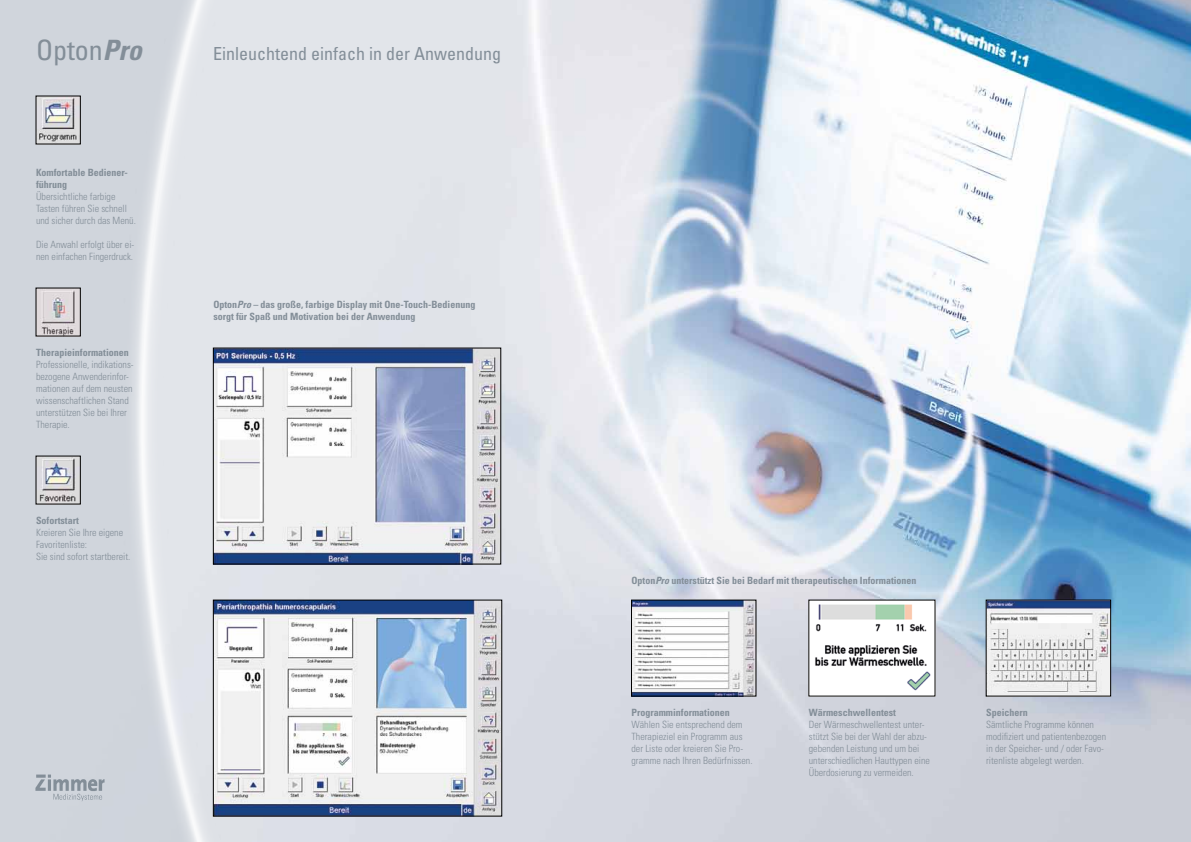
<style>
.page{position:relative;width:1191px;height:842px;background:#fff}
.page>*{position:absolute;margin:0;border:0;box-sizing:border-box;transform-origin:0 0}
.t1{font:condensed 28px "Univers LT";color:#838e98}
.t2{font:condensed 18px "Univers LT";color:#838e98}
.t3{font:300 condensed 10px/12px "Univers LT";color:#838e98}
.t4{font:700 condensed 10px/12px "Univers LT";color:#838e98}
.s1{font-weight:700;font-style:italic}
.s2{font-style:italic}
</style>
<div class="page">
<img style="left:231px;top:0;width:960px;height:842px">
<img style="left:0;top:0;width:231px;height:842px">
<img style="left:38px;top:98px;width:41px;height:44px">
<img style="left:38px;top:290px;width:41px;height:44px">
<img style="left:38px;top:458px;width:41px;height:44px">
<img style="left:633px;top:602px;width:121px;height:92px">
<div style="left:631px;top:600px;width:125px;height:96px;border:1px solid #000"></div>
<img style="left:810px;top:602px;width:123px;height:92px">
<img style="left:988px;top:602px;width:120px;height:92px">
<img style="left:215px;top:602px;width:285px;height:212px">
<div style="left:213px;top:600px;width:289px;height:216px;border:1px solid #000"></div>
<img style="left:215px;top:350px;width:284px;height:212px">
<img style="left:25px;top:768px;width:90px;height:42px">
<h1 class="t1" style="left:36px;top:32px;width:107px">Opton<span class="s1">Pro</span></h1>
<h2 class="t2" style="left:213px;top:42px;width:289px">Einleuchtend einfach in der Anwendung</h2>
<p class="t4" style="left:36px;top:166px;width:93px">Komfortable Bediener&shy;führung</p>
<p class="t3" style="left:36px;top:190px;width:101px">Übersichtliche farbige<br>Tasten führen Sie schnell und sicher durch das Menü.</p>
<p class="t3" style="left:36px;top:238px;width:100px">Die Anwahl erfolgt über ei&shy;nen einfachen Fingerdruck.</p>
<p class="t4" style="left:36px;top:346px;width:94px">Therapieinformationen</p>
<p class="t3" style="left:36px;top:358px;width:99px">Professionelle, indikations&shy;bezogene Anwenderinfor&shy;mationen auf dem neusten wissenschaftlichen Stand unterstützen Sie bei Ihrer<br>Therapie.</p>
<p class="t4" style="left:36px;top:514px;width:44px">Sofortstart</p>
<p class="t3" style="left:36px;top:526px;width:96px">Kreieren Sie Ihre eigene<br>Favoritenliste:<br>Sie sind sofort startbereit.</p>
<p class="t4" style="left:213px;top:298px;width:264px">Opton<span class="s2">Pro</span> – das große, farbige Display mit One-Touch-Bedienung sorgt für Spaß und Motivation bei der Anwendung</p>
<p class="t4" style="left:631px;top:574px;width:286px">Opton<span class="s2">Pro</span> unterstützt Sie bei Bedarf mit therapeutischen Informationen</p>
<p class="t4" style="left:631px;top:706px;width:100px">Programminformationen</p>
<p class="t3" style="left:631px;top:718px;width:123px">Wählen Sie entsprechend dem<br>Therapieziel ein Programm aus der Liste oder kreieren Sie Pro&shy;gramme nach Ihren Bedürfnissen.</p>
<p class="t4" style="left:809px;top:706px;width:89px">Wärmeschwellentest</p>
<p class="t3" style="left:809px;top:718px;width:123px">Der Wärmeschwellentest unter&shy;stützt Sie bei der Wahl der abzu&shy;gebenden Leistung und um bei unterschiedlichen Hauttypen eine<br>Überdosierung zu vermeiden.</p>
<p class="t4" style="left:986px;top:706px;width:43px">Speichern</p>
<p class="t3" style="left:986px;top:718px;width:121px">Sämtliche Programme können modifiziert und patientenbezogen in der Speicher- und / oder Favo&shy;ritenliste abgelegt werden.</p>
</div>
